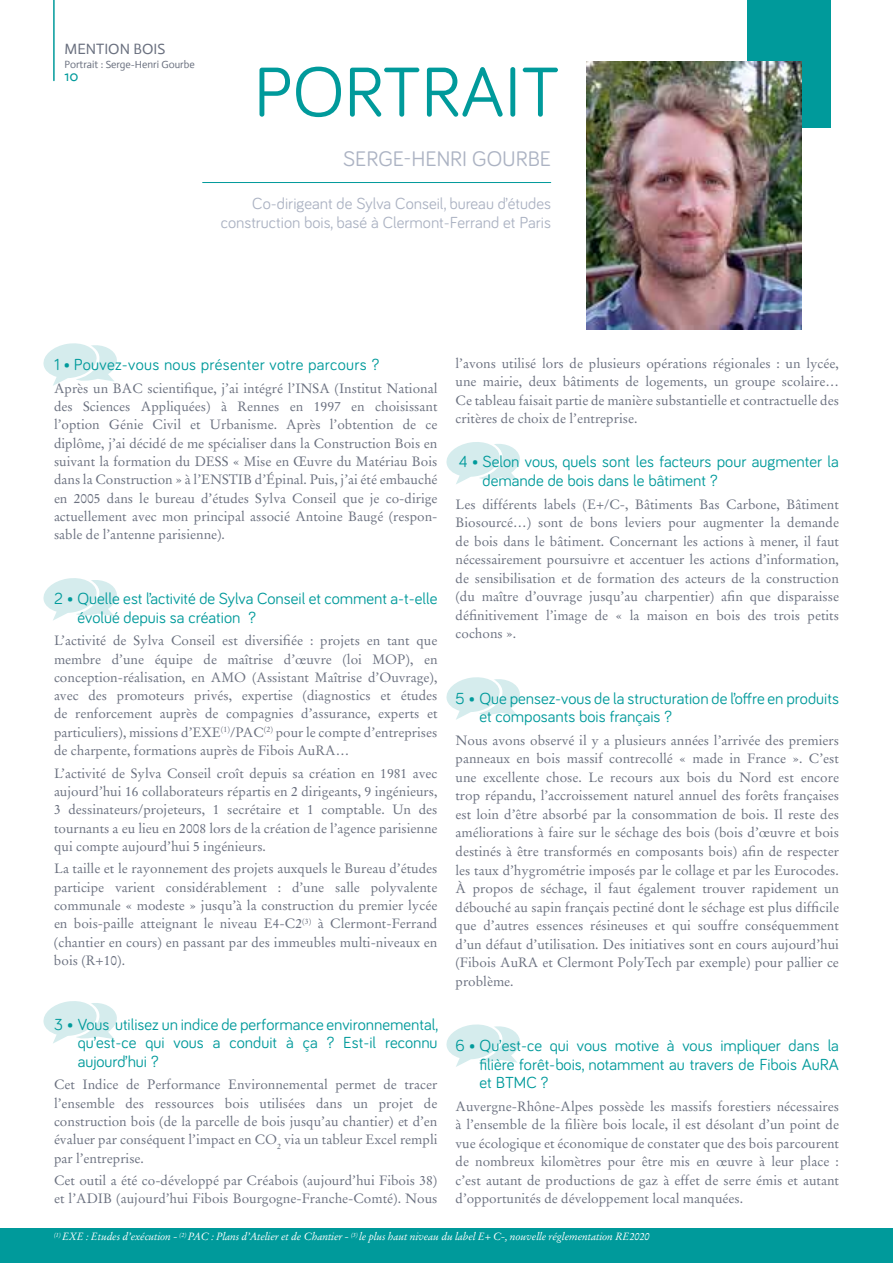
<style>
.page{position:relative;width:893px;height:1263px;background:#fff}
.page>*{position:absolute;margin:0;border:0;box-sizing:border-box;transform-origin:0 0}
.t1{font:72px "Bariol";color:#009a9b}
.t2{font:21.75px "Bariol";color:#acb3c3}
.t3{font:16.5px/18.6px "Bariol";color:#009a9b}
.t4{font:16.5px/19.8px "Bariol";color:#acb3c3;text-align:right}
.t5{font:16.5px "Bariol";letter-spacing:.02em;color:#009a9b}
.t6{font:15px "Actor";color:#6a707f}
.t7{font:15px "Actor";color:#009a9b}
.t8{font:13.5px/18.3px "Stempel Garamond";color:#6a707f;text-align:justify}
.t9{font:italic 10.5px "Stempel Garamond";letter-spacing:-.02em;color:#fff}
.t10{font:10.5px "Actor";color:#6a707f}
</style>
<div class="page">
<hr style="left:892px;top:256px;width:1px;height:77px;background:#f08d00">
<hr style="left:892px;top:936px;width:1px;height:287px;background:#f08d00">
<hr style="left:53px;top:0;width:2px;height:80px;background:#009a9b">
<div style="left:747px;top:0;width:84px;height:127px;background:#009a9b"></div>
<svg style="left:43px;top:1001px;width:74px;height:43px"></svg>
<svg style="left:43px;top:343px;width:74px;height:43px"></svg>
<svg style="left:43px;top:578px;width:74px;height:43px"></svg>
<svg style="left:446px;top:677px;width:74px;height:43px"></svg>
<svg style="left:446px;top:442px;width:74px;height:42px"></svg>
<svg style="left:446px;top:1024px;width:74px;height:43px"></svg>
<div style="left:0;top:1228px;width:893px;height:35px;background:#009a9b"></div>
<hr style="left:203px;top:182px;width:348px;height:1px;background:#009a9b">
<img style="left:586px;top:62px;width:216px;height:267px">
<p class="t6" style="left:64px;top:40px;width:102px">MENTION BOIS</p>
<p class="t10" style="left:64px;top:58px;width:132px">Portrait : Serge-Henri Gourbe</p>
<p class="t7" style="left:64px;top:67px;width:16px">10</p>
<h1 class="t1" style="left:254px;top:43px;width:307px">PORTRAIT</h1>
<h2 class="t2" style="left:343px;top:144px;width:210px">SERGE-HENRI GOURBE</h2>
<p class="t4" style="left:221px;top:192px;width:332px">Co-dirigeant de Sylva Conseil, bureau d’études construction bois, basé à Clermont-Ferrand et Paris</p>
<p class="t5" style="left:54px;top:353px;width:327px">1 • Pouvez-vous nous présenter votre parcours ?</p>
<p class="t8" style="left:54px;top:379px;width:385px">Après un BAC scientifique, j’ai intégré l’INSA (Institut National des Sciences Appliquées) à Rennes en 1997 en choisissant l’option Génie Civil et Urbanisme. Après l’obtention de ce diplôme, j’ai décidé de me spécialiser dans la Construction Bois en suivant la formation du DESS « Mise en Œuvre du Matériau Bois dans la Construction » à l’ENSTIB d’Épinal. Puis, j’ai été embauché en 2005 dans le bureau d’études Sylva Conseil que je co-dirige actuellement avec mon principal associé Antoine Baugé (respon&shy;sable de l’antenne parisienne).</p>
<p class="t3" style="left:78px;top:589px;width:361px;text-indent:-24px">2 • Quelle est l’activité de Sylva Conseil et comment a-t-elle évolué depuis sa création ?</p>
<p class="t8" style="left:54px;top:631px;width:385px">L’activité de Sylva Conseil est diversifiée : projets en tant que membre d’une équipe de maîtrise d’œuvre (loi MOP), en conception-réalisation, en AMO (Assistant Maîtrise d’Ouvrage), avec des promoteurs privés, expertise (diagnostics et études de renforcement auprès de compagnies d’assurance, experts et particuliers), missions d’EXE<sup>(1)</sup>/PAC<sup>(2)</sup> pour le compte d’entreprises de charpente, formations auprès de Fibois AuRA…</p>
<p class="t8" style="left:54px;top:764px;width:385px">L’activité de Sylva Conseil croît depuis sa création en 1981 avec aujourd’hui 16 collaborateurs répartis en 2 dirigeants, 9 ingénieurs, 3 dessinateurs/projeteurs, 1 secrétaire et 1 comptable. Un des tournants a eu lieu en 2008 lors de la création de l’agence parisienne qui compte aujourd’hui 5 ingénieurs.</p>
<p class="t8" style="left:54px;top:860px;width:385px">La taille et le rayonnement des projets auxquels le Bureau d’études participe varient considérablement : d’une salle polyvalente communale « modeste » jusqu’à la construction du premier lycée en bois-paille atteignant le niveau E4-C2<sup>(3)</sup> à Clermont-Ferrand (chantier en cours) en passant par des immeubles multi-niveaux en bois (R+10).</p>
<p class="t3" style="left:78px;top:1015px;width:362px;text-align:justify;text-indent:-24px">3 • Vous utilisez un indice de performance environnemental, qu’est-ce qui vous a conduit à ça ? Est-il reconnu aujourd’hui ?</p>
<p class="t8" style="left:54px;top:1075px;width:385px">Cet Indice de Performance Environnemental permet de tracer l’ensemble des ressources bois utilisées dans un projet de construction bois (de la parcelle de bois jusqu’au chantier) et d’en évaluer par conséquent l’impact en CO<sub>2</sub> via un tableur Excel rempli par l’entreprise.</p>
<p class="t8" style="left:54px;top:1171px;width:385px">Cet outil a été co-développé par Créabois (aujourd’hui Fibois 38) et l’ADIB (aujourd’hui Fibois Bourgogne-Franche-Comté). Nous</p>
<p class="t8" style="left:455px;top:354px;width:385px">l’avons utilisé lors de plusieurs opérations régionales : un lycée, une mairie, deux bâtiments de logements, un groupe scolaire… Ce tableau faisait partie de manière substantielle et contractuelle des critères de choix de l’entreprise.</p>
<p class="t3" style="left:482px;top:452px;width:358px;text-indent:-24px">4 • Selon vous, quels sont les facteurs pour augmenter la demande de bois dans le bâtiment ?</p>
<p class="t8" style="left:455px;top:495px;width:385px">Les différents labels (E+/C-, Bâtiments Bas Carbone, Bâtiment Biosourcé…) sont de bons leviers pour augmenter la demande de bois dans le bâtiment. Concernant les actions à mener, il faut nécessairement poursuivre et accentuer les actions d’information, de sensibilisation et de formation des acteurs de la construction (du maître d’ouvrage jusqu’au charpentier) afin que disparaisse définitivement l’image de « la maison en bois des trois petits cochons ».</p>
<p class="t3" style="left:479px;top:688px;width:361px;text-indent:-24px">5 • Que pensez-vous de la structuration de l’offre en produits et composants bois français ?</p>
<p class="t8" style="left:455px;top:731px;width:385px">Nous avons observé il y a plusieurs années l’arrivée des premiers panneaux en bois massif contrecollé « made in France ». C’est une excellente chose. Le recours aux bois du Nord est encore trop répandu, l’accroissement naturel annuel des forêts françaises est loin d’être absorbé par la consommation de bois. Il reste des améliorations à faire sur le séchage des bois (bois d’œuvre et bois destinés à être transformés en composants bois) afin de respecter les taux d’hygrométrie imposés par le collage et par les Eurocodes.<br>À propos de séchage, il faut également trouver rapidement un débouché au sapin français pectiné dont le séchage est plus difficile que d’autres essences résineuses et qui souffre conséquemment d’un défaut d’utilisation. Des initiatives sont en cours aujourd’hui (Fibois AuRA et Clermont PolyTech par exemple) pour pallier ce problème.</p>
<p class="t3" style="left:480px;top:1035px;width:361px;text-align:justify;text-indent:-24px">6 • Qu’est-ce qui vous motive à vous impliquer dans la filière forêt-bois, notamment au travers de Fibois AuRA et BTMC ?</p>
<p class="t8" style="left:455px;top:1097px;width:385px">Auvergne-Rhône-Alpes possède les massifs forestiers nécessaires à l’ensemble de la filière bois locale, il est désolant d’un point de vue écologique et économique de constater que des bois parcourent de nombreux kilomètres pour être mis en œuvre à leur place : c’est autant de productions de gaz à effet de serre émis et autant d’opportunités de développement local manquées.</p>
<p class="t9" style="left:54px;top:1230px;width:597px"><sup>(1)</sup> EXE : Etudes d’exécution - <sup>(2)</sup> PAC : Plans d’Atelier et de Chantier - <sup>(3)</sup> le plus haut niveau du label E+ C-, nouvelle réglementation RE2020</p>
</div>
